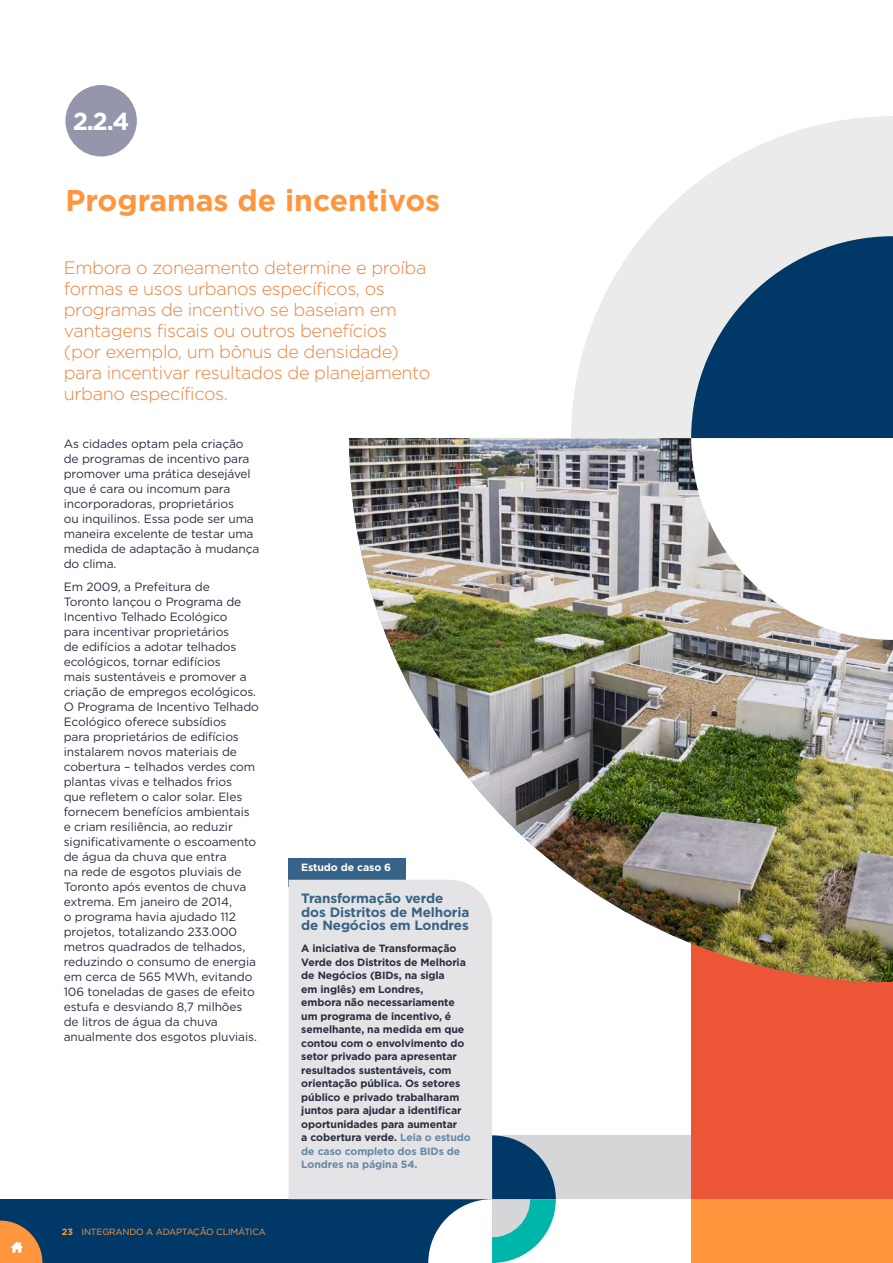
<style>
.page{position:relative;width:893px;height:1263px;background:#fff}
.page>*{position:absolute;margin:0;border:0;box-sizing:border-box;transform-origin:0 0}
.Title_B{font:700 30px "Gotham";color:#ff953d}
.t1{font:700 24.6px "Gotham";color:#fff}
.Standfirst{font:300 18px/21px "Gotham";letter-spacing:-.02em;color:#ec823d}
.t2{font:700 13.5px/13.5px "Gotham";letter-spacing:-.01em;color:#366387}
.Body{font:12px/15px "Gotham";letter-spacing:-.01em;color:#2b2e42}
.Box_white{font:700 10.5px/13.5px "Gotham";letter-spacing:-.01em;color:#2b2e42}
.Box_white-2{font:700 10.5px "Gotham";letter-spacing:-.01em;color:#fff}
.t3{font:9px "Gotham";letter-spacing:-.02em;color:#ff953d}
.s1{font-weight:700}
.s2{color:#6688a4}
</style>
<div class="page">
<div style="left:691px;top:901px;width:202px;height:362px;background:#ff953d"></div>
<div style="left:492px;top:1135px;width:202px;height:64px;background:#d6d6d9"></div>
<div style="left:0;top:1199px;width:491px;height:64px;background:#003967"></div>
<div style="left:691px;top:403px;width:202px;height:796px;background:#ec5536"></div>
<img style="left:349px;top:438px;width:544px;height:544px">
<svg style="left:571px;top:116px;width:322px;height:322px;fill:#ebebec"></svg>
<svg style="left:428px;top:1135px;width:128px;height:128px"></svg>
<svg style="left:691px;top:236px;width:202px;height:404px;background:#91a7b8"></svg>
<div style="left:65px;top:85px;width:72px;height:71px;background:#9596ac;border-radius:50%"></div>
<div style="left:289px;top:858px;width:117px;height:29px;background:#366387"></div>
<div style="left:289px;top:880px;width:203px;height:319px;background:#e4e4e6"></div>
<svg style="left:0;top:1220px;width:42px;height:43px"></svg>
<p class="t1" style="left:73px;top:105px;width:58px">2.2.4</p>
<p class="Title_B" style="left:65px;top:181px;width:376px">Programas de incentivos</p>
<p class="Standfirst" style="left:64px;top:257px;width:368px">Embora o zoneamento determine e proíba formas e usos urbanos específicos, os programas de incentivo se baseiam em vantagens fiscais ou outros benefícios<br>(por exemplo, um bônus de densidade) para incentivar resultados de planejamento urbano específicos.</p>
<p class="Body" style="left:64px;top:436px;width:197px">As cidades optam pela criação de programas de incentivo para promover uma prática desejável que é cara ou incomum para incorporadoras, proprietários<br>ou inquilinos. Essa pode ser uma maneira excelente de testar uma medida de adaptação à mudança do clima.</p>
<p class="Body" style="left:64px;top:579px;width:197px">Em 2009, a Prefeitura de<br>Toronto lançou o Programa de<br>Incentivo Telhado Ecológico<br>para incentivar proprietários<br>de edifícios a adotar telhados ecológicos, tornar edifícios<br>mais sustentáveis e promover a criação de empregos ecológicos.<br>O Programa de Incentivo Telhado<br>Ecológico oferece subsídios<br>para proprietários de edifícios instalarem novos materiais de cobertura – telhados verdes com plantas vivas e telhados frios<br>que refletem o calor solar. Eles fornecem benefícios ambientais e criam resiliência, ao reduzir significativamente o escoamento de água da chuva que entra<br>na rede de esgotos pluviais de<br>Toronto após eventos de chuva extrema. Em janeiro de 2014,<br>o programa havia ajudado 112 projetos, totalizando 233.000 metros quadrados de telhados, reduzindo o consumo de energia em cerca de 565 MWh, evitando<br>106 toneladas de gases de efeito estufa e desviando 8,7 milhões de litros de água da chuva anualmente dos esgotos pluviais.</p>
<p class="t3" style="left:62px;top:1226px;width:206px"><span class="s1">23</span> INTEGRANDO A ADAPTAÇÃO CLIMÁTICA</p>
<p class="Box_white-2" style="left:301px;top:860px;width:91px">Estudo de caso 6</p>
<p class="t2" style="left:301px;top:892px;width:170px">Transformação verde dos Distritos de Melhoria de Negócios em Londres</p>
<p class="Box_white" style="left:301px;top:942px;width:171px">A iniciativa de Transformação<br>Verde dos Distritos de Melhoria de Negócios (BIDs, na sigla<br>em inglês) em Londres,<br>embora não necessariamente um programa de incentivo, é semelhante, na medida em que contou com o envolvimento do setor privado para apresentar resultados sustentáveis, com orientação pública. Os setores público e privado trabalharam juntos para ajudar a identificar oportunidades para aumentar<br>a cobertura verde. <span class="s2">Leia o estudo de caso completo dos BIDs de<br>Londres na página 54.</span></p>
</div>
